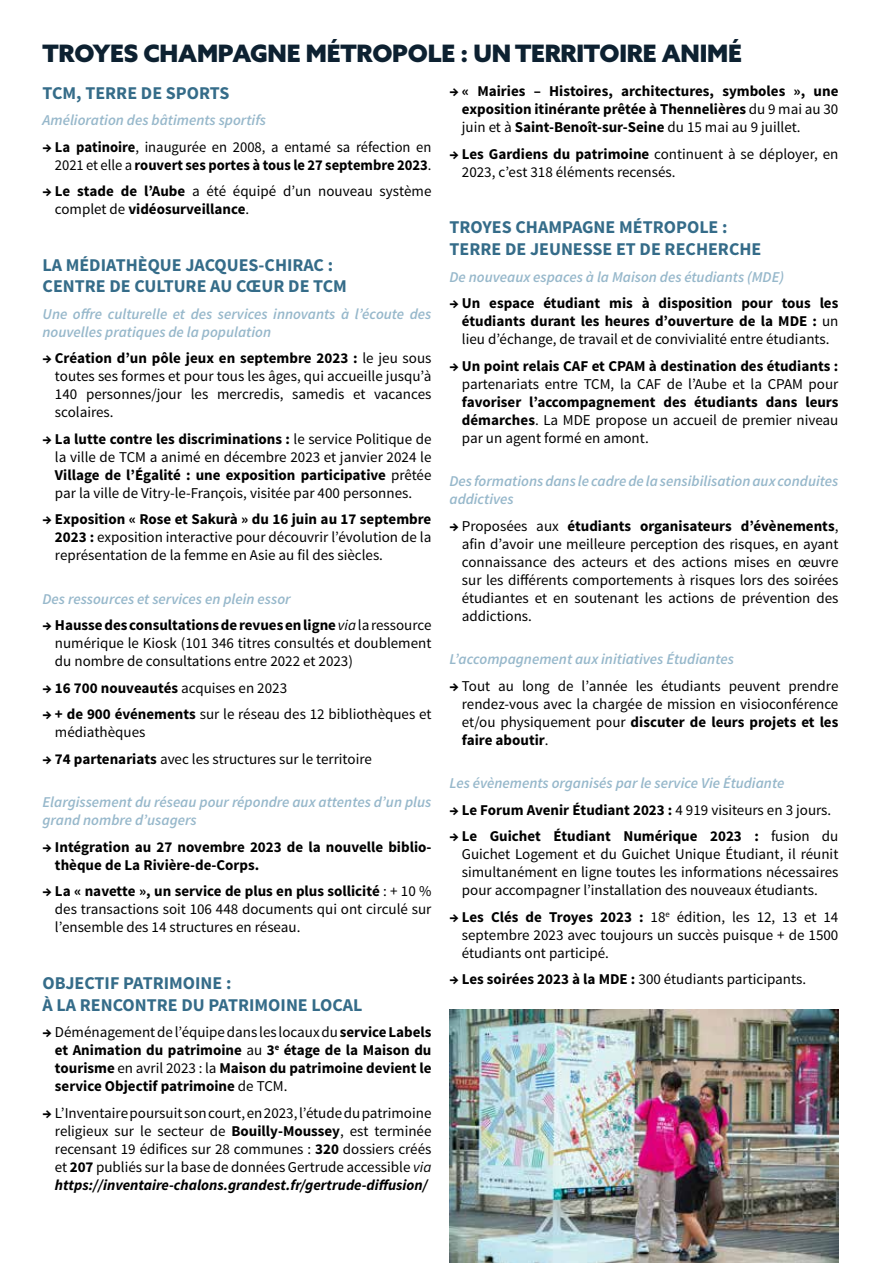
<style>
.page{position:relative;width:881px;height:1263px;background:#fff}
.page>*{position:absolute;margin:0;border:0;box-sizing:border-box;transform-origin:0 0}
.t1{font:900 24px "Azo Sans";letter-spacing:-.01em;color:#0d2131}
.t2{font:700 18px/21.6px "Source Sans Pro";color:#356c89}
.t3{font:15px/18px "Source Sans Pro";color:#000;text-align:justify}
.t4{font:700 15px/18px "Source Sans Pro";color:#000;text-align:justify}
.t5{font:italic 600 15px/18px "Source Sans Pro";color:#97b8cb}
.s1{font-weight:400}
.s2{font-weight:700}
.s3{font-style:italic}
.s4{font-weight:700;font-style:italic}
</style>
<div class="page">
<img style="left:449px;top:1010px;width:389px;height:253px">
<h1 class="t1" style="left:43px;top:37px;width:700px">TROYES CHAMPAGNE MÉTROPOLE : UN TERRITOIRE ANIMÉ</h1>
<p class="t2" style="left:43px;top:82px;width:188px">TCM, TERRE DE SPORTS</p>
<p class="t5" style="left:43px;top:111px;width:225px">Amélioration des bâtiments sportifs</p>
<p class="t4" style="left:43px;top:138px;width:390px;text-align:right">→ La patinoire<span class="s1">, inaugurée en 2008, a entamé sa réfection en<br>2021 et elle a</span> rouvert ses portes à tous le 27 septembre 2023<span class="s1">.</span></p>
<p class="t3" style="left:55px;top:182px;width:378px;text-indent:-12px"><span class="s2">→ Le stade de l’Aube</span> a été équipé d’un nouveau système complet de <span class="s2">vidéosurveillance</span>.</p>
<p class="t2" style="left:43px;top:255px;width:306px">LA MÉDIATHÈQUE JACQUES-CHIRAC :<br>CENTRE DE CULTURE AU CŒUR DE TCM</p>
<p class="t5" style="left:43px;top:305px;width:390px">Une offre culturelle et des services innovants à l’écoute des nouvelles pratiques de la population</p>
<p class="t3" style="left:55px;top:350px;width:378px;text-indent:-12px"><span class="s2">→ Création d’un pôle jeux en septembre 2023 :</span> le jeu sous toutes ses formes et pour tous les âges, qui accueille jusqu’à 140 personnes/jour les mercredis, samedis et vacances scolaires.</p>
<p class="t3" style="left:55px;top:430px;width:378px;text-indent:-12px"><span class="s2">→ La lutte contre les discriminations :</span> le service Politique de la ville de TCM a animé en décembre 2023 et janvier 2024 le <span class="s2">Village de l’Égalité : une exposition participative</span> prêtée par la ville de Vitry-le-François, visitée par 400 personnes.</p>
<p class="t3" style="left:55px;top:511px;width:378px;text-indent:-12px"><span class="s2">→ Exposition « Rose et Sakurà » du 16 juin au 17 septembre 2023 :</span> exposition interactive pour découvrir l’évolution de la représentation de la femme en Asie au fil des siècles.</p>
<p class="t5" style="left:43px;top:590px;width:249px">Des ressources et services en plein essor</p>
<p class="t3" style="left:55px;top:617px;width:378px;text-indent:-12px"><span class="s2">→ Hausse des consultations de revues en ligne</span><span class="s3">via</span> la ressource numérique le Kiosk (101 346 titres consultés et doublement du nombre de consultations entre 2022 et 2023)</p>
<p class="t4" style="left:43px;top:679px;width:246px">→ 16 700 nouveautés <span class="s1">acquises en 2023</span></p>
<p class="t3" style="left:55px;top:706px;width:378px;text-indent:-12px"><span class="s2">→ + de 900 événements</span> sur le réseau des 12 bibliothèques et médiathèques</p>
<p class="t3" style="left:43px;top:750px;width:331px"><span class="s2">→ 74 partenariats</span> avec les structures sur le territoire</p>
<p class="t5" style="left:43px;top:793px;width:390px">Elargissement du réseau pour répondre aux attentes d’un plus grand nombre d’usagers</p>
<p class="t4" style="left:55px;top:838px;width:378px;text-indent:-12px">→ Intégration au 27 novembre 2023 de la nouvelle biblio&shy;thèque de La Rivière-de-Corps.</p>
<p class="t3" style="left:55px;top:883px;width:378px;text-indent:-12px"><span class="s2">→ La « navette », un service de plus en plus sollicité</span> : + 10 % des transactions soit 106 448 documents qui ont circulé sur l’ensemble des 14 structures en réseau.</p>
<p class="t2" style="left:43px;top:973px;width:321px">OBJECTIF PATRIMOINE :<br>À LA RENCONTRE DU PATRIMOINE LOCAL</p>
<p class="t4" style="left:55px;top:1024px;width:378px;text-indent:-12px">→ <span class="s1">Déménagement de l’équipe dans les locaux du</span> service Labels et Animation du patrimoine <span class="s1">au</span> 3<sup>e</sup> étage de la Maison du tourisme <span class="s1">en avril 2023 : la</span> Maison du patrimoine devient le service Objectif patrimoine <span class="s1">de TCM.</span></p>
<p class="t3" style="left:55px;top:1104px;width:378px;text-indent:-12px"><span class="s2">→</span> L’Inventaire poursuit son court, en 2023, l’étude du patrimoine religieux sur le secteur de <span class="s2">Bouilly-Moussey</span>, est terminée recensant 19 édifices sur 28 communes : <span class="s2">320</span> dossiers créés et <span class="s2">207</span> publiés sur la base de données Gertrude accessible <span class="s3">via </span><span class="s4">https://inventaire-chalons.grandest.fr/gertrude-diffusion/</span></p>
<p class="t4" style="left:461px;top:83px;width:378px;text-indent:-12px">→ « Mairies – Histoires, architectures, symboles », une exposition itinérante prêtée à Thennelières <span class="s1">du 9 mai au 30 juin et à</span> Saint-Benoît-sur-Seine <span class="s1">du 15 mai au 9 juillet.</span></p>
<p class="t3" style="left:461px;top:145px;width:378px;text-indent:-12px"><span class="s2">→ Les Gardiens du patrimoine</span> continuent à se déployer, en<br>2023, c’est 318 éléments recensés.</p>
<p class="t2" style="left:449px;top:217px;width:313px">TROYES CHAMPAGNE MÉTROPOLE :<br>TERRE DE JEUNESSE ET DE RECHERCHE</p>
<p class="t5" style="left:449px;top:268px;width:336px">De nouveaux espaces à la Maison des étudiants (MDE)</p>
<p class="t4" style="left:461px;top:295px;width:378px;text-indent:-12px">→ Un espace étudiant mis à disposition pour tous les étudiants durant les heures d’ouverture de la MDE : <span class="s1">un lieu d’échange, de travail et de convivialité entre étudiants.</span></p>
<p class="t4" style="left:449px;top:357px;width:390px">→ Un point relais CAF et CPAM à destination des étudiants :</p>
<p class="t3" style="left:461px;top:375px;width:378px">partenariats entre TCM, la CAF de l’Aube et la CPAM pour</p>
<p class="t3" style="left:461px;top:393px;width:378px"><span class="s2">favoriser l’accompagnement des étudiants dans leurs démarches</span>. La MDE propose un accueil de premier niveau par un agent formé en amont.</p>
<p class="t5" style="left:449px;top:472px;width:390px">Des formations dans le cadre de la sensibilisation aux conduites addictives</p>
<p class="t3" style="left:461px;top:517px;width:378px;text-indent:-12px"><span class="s2">→</span> Proposées aux <span class="s2">étudiants organisateurs d’évènements</span>, afin d’avoir une meilleure perception des risques, en ayant connaissance des acteurs et des actions mises en œuvre sur les différents comportements à risques lors des soirées étudiantes et en soutenant les actions de prévention des addictions.</p>
<p class="t5" style="left:449px;top:650px;width:286px">L’accompagnement aux initiatives Étudiantes</p>
<p class="t3" style="left:461px;top:677px;width:378px;text-indent:-12px"><span class="s2">→</span> Tout au long de l’année les étudiants peuvent prendre rendez-vous avec la chargée de mission en visioconférence et/ou physiquement pour <span class="s2">discuter de leurs projets et les faire aboutir</span>.</p>
<p class="t5" style="left:449px;top:774px;width:336px">Les évènements organisés par le service Vie Étudiante</p>
<p class="t4" style="left:449px;top:801px;width:383px">→ Le Forum Avenir Étudiant 2023 : <span class="s1">4 919 visiteurs en 3 jours.</span></p>
<p class="t3" style="left:461px;top:827px;width:378px;text-indent:-12px"><span class="s2">→ Le Guichet Étudiant Numérique 2023 :</span> fusion du Guichet Logement et du Guichet Unique Étudiant, il réunit simultanément en ligne toutes les informations nécessaires pour accompagner l’installation des nouveaux étudiants.</p>
<p class="t3" style="left:461px;top:908px;width:378px;text-indent:-12px"><span class="s2">→ Les Clés de Troyes 2023 :</span> 18<sup>e</sup> édition, les 12, 13 et 14 septembre 2023 avec toujours un succès puisque + de 1500 étudiants ont participé.</p>
<p class="t3" style="left:449px;top:970px;width:358px"><span class="s2">→ Les soirées 2023 à la MDE :</span> 300 étudiants participants.</p>
</div>
